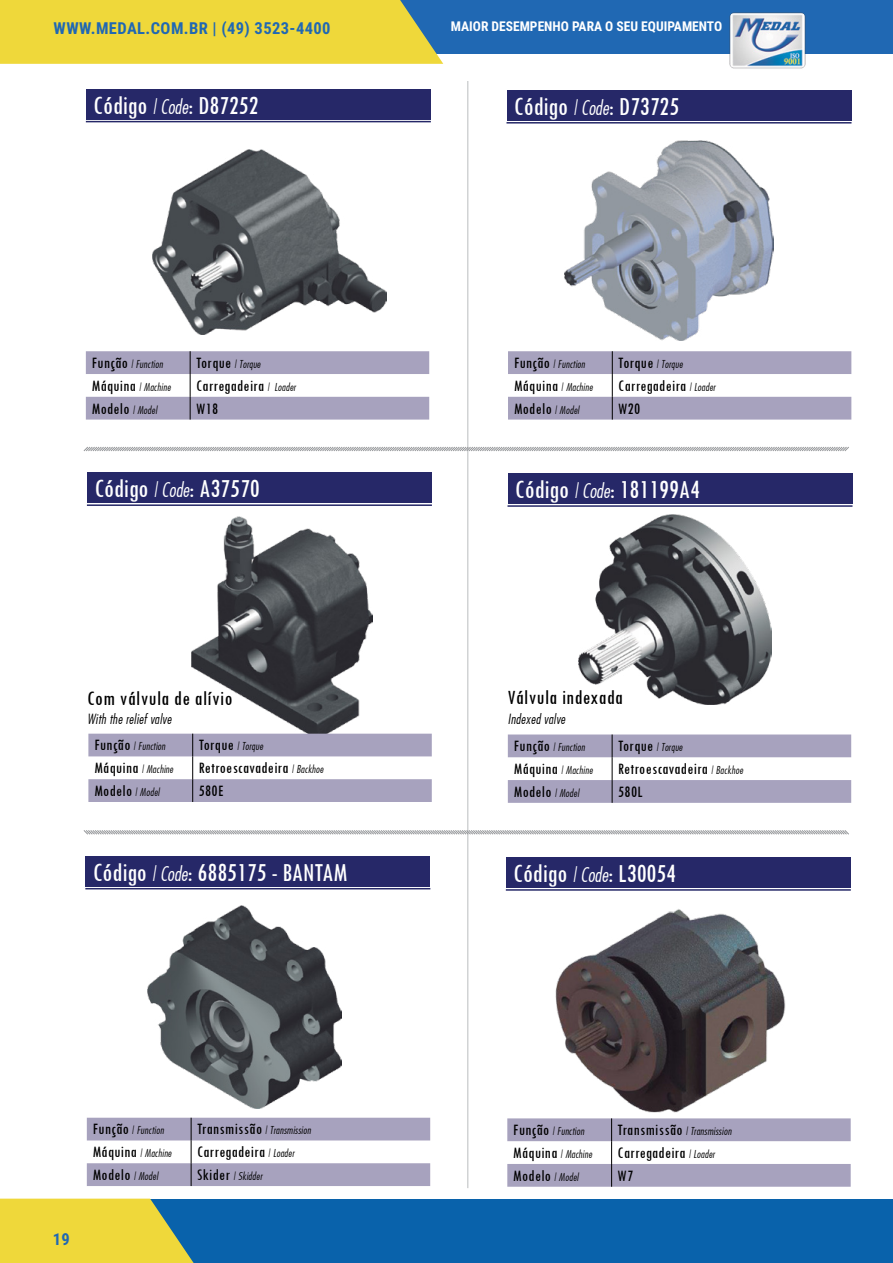
<style>
.page{position:relative;width:893px;height:1263px;background:#fff}
.page>*{position:absolute;margin:0;border:0;box-sizing:border-box;transform-origin:0 0}
.t1{font:condensed 27px "Tw Cen";color:#fff}
.t2{font:condensed 21px "Tw Cen";letter-spacing:.025em;color:#000}
.t3{font:condensed 16.5px "Tw Cen";letter-spacing:.025em;color:#000}
.t4{font:700 16.5px "Roboto Condensed";letter-spacing:.025em;color:#2068b3}
.t5{font:700 13.5px "Roboto Condensed";color:#fff}
.t6{font:13.5px "Futura Lt Cn BT Italic";letter-spacing:.025em;color:#000}
.t7{font:10.5px "Futura Lt Cn BT Italic";letter-spacing:.025em;color:#000}
.s1{font-family:"Futura Lt Cn BT Italic";font-stretch:normal;font-size:19.5px}
.s2{font-family:"Tw Cen";font-stretch:condensed;font-size:16.5px}
.s3{font-family:"Futura Lt Cn BT Italic";font-stretch:normal;font-size:10.5px}
</style>
<div class="page">
<div style="left:0;top:1199px;width:893px;height:64px;background:#0962ab"></div>
<div style="left:162px;top:0;width:731px;height:54px;background:#2068b3"></div>
<div style="left:0;top:0;width:443px;height:64px;background:#efd83a"></div>
<svg style="left:0;top:1198px;width:194px;height:65px;background:#d5cb48"></svg>
<img style="left:729px;top:12px;width:77px;height:57px">
<hr style="left:467px;top:81px;width:1px;height:1107px;background:#d1d3d4">
<svg style="left:83px;top:446px;width:766px;height:6px"></svg>
<svg style="left:83px;top:829px;width:766px;height:6px"></svg>
<div style="left:86px;top:89px;width:345px;height:30px;background:#262868"></div>
<img style="left:152px;top:150px;width:234px;height:184px">
<hr style="left:86px;top:121px;width:345px;height:1px;background:#262868">
<svg style="left:86px;top:351px;width:343px;height:69px"></svg>
<div style="left:507px;top:90px;width:344px;height:31px;background:#262868"></div>
<img style="left:565px;top:140px;width:208px;height:201px">
<hr style="left:506px;top:122px;width:345px;height:2px;background:#262868">
<svg style="left:508px;top:351px;width:343px;height:69px"></svg>
<div style="left:506px;top:857px;width:345px;height:31px;background:#262868"></div>
<hr style="left:506px;top:889px;width:345px;height:2px;background:#262868">
<svg style="left:507px;top:1118px;width:344px;height:69px"></svg>
<img style="left:539px;top:890px;width:258px;height:234px">
<div style="left:508px;top:473px;width:344px;height:31px;background:#262868"></div>
<img style="left:579px;top:515px;width:193px;height:190px">
<hr style="left:507px;top:505px;width:345px;height:2px;background:#262868">
<svg style="left:508px;top:734px;width:343px;height:69px"></svg>
<div style="left:87px;top:473px;width:345px;height:30px;background:#262868"></div>
<hr style="left:87px;top:504px;width:345px;height:2px;background:#262868">
<img style="left:192px;top:516px;width:180px;height:218px">
<svg style="left:88px;top:734px;width:344px;height:68px"></svg>
<div style="left:86px;top:856px;width:344px;height:30px;background:#262868"></div>
<img style="left:148px;top:905px;width:194px;height:204px">
<hr style="left:85px;top:888px;width:345px;height:1px;background:#262868">
<svg style="left:87px;top:1118px;width:343px;height:68px"></svg>
<h3 class="t4" style="left:54px;top:16px;width:279px">WWW.MEDAL.COM.BR | (49) 3523-4400</h3>
<p class="t5" style="left:451px;top:17px;width:273px">MAIOR DESEMPENHO PARA O SEU EQUIPAMENTO</p>
<h1 class="t1" style="left:93px;top:89px;width:167px">Código <span class="s1">| Code</span>: D87252</h1>
<h1 class="t1" style="left:514px;top:90px;width:167px">Código <span class="s1">| Code</span>: D73725</h1>
<p class="t7" style="left:92px;top:358px;width:72px"><span class="s2">Função</span> | Function</p>
<p class="t7" style="left:196px;top:358px;width:66px"><span class="s2">Torque</span> | Torque</p>
<p class="t7" style="left:92px;top:380px;width:80px"><span class="s2">Máquina</span> | Machine</p>
<h3 class="t3" style="left:196px;top:376px;width:101px">Carregadeira <span class="s3">| Loader</span></h3>
<h3 class="t3" style="left:92px;top:398px;width:67px">Modelo <span class="s3">| Model</span></h3>
<h3 class="t3" style="left:196px;top:398px;width:23px">W18</h3>
<p class="t7" style="left:514px;top:358px;width:72px"><span class="s2">Função</span> | Function</p>
<p class="t7" style="left:618px;top:358px;width:66px"><span class="s2">Torque</span> | Torque</p>
<p class="t7" style="left:514px;top:380px;width:80px"><span class="s2">Máquina</span> | Machine</p>
<h3 class="t3" style="left:618px;top:376px;width:99px">Carregadeira <span class="s3">| Loader</span></h3>
<h3 class="t3" style="left:514px;top:398px;width:67px">Modelo <span class="s3">| Model</span></h3>
<h3 class="t3" style="left:618px;top:398px;width:23px">W20</h3>
<h1 class="t1" style="left:94px;top:472px;width:167px">Código <span class="s1">| Code</span>: A37570</h1>
<h1 class="t1" style="left:515px;top:473px;width:187px">Código <span class="s1">| Code</span>: 181199A4</h1>
<h2 class="t2" style="left:87px;top:685px;width:147px">Com válvula de alívio</h2>
<p class="t6" style="left:87px;top:711px;width:86px">With the relief valve</p>
<h2 class="t2" style="left:508px;top:685px;width:117px">Válvula indexada</h2>
<p class="t6" style="left:508px;top:710px;width:59px">Indexed valve</p>
<p class="t7" style="left:94px;top:740px;width:72px"><span class="s2">Função</span> | Function</p>
<p class="t7" style="left:199px;top:740px;width:66px"><span class="s2">Torque</span> | Torque</p>
<p class="t7" style="left:94px;top:763px;width:80px"><span class="s2">Máquina</span> | Machine</p>
<h3 class="t3" style="left:199px;top:758px;width:126px">Retroescavadeira <span class="s3">| Backhoe</span></h3>
<h3 class="t3" style="left:94px;top:781px;width:67px">Modelo <span class="s3">| Model</span></h3>
<h3 class="t3" style="left:199px;top:781px;width:26px">580E</h3>
<p class="t7" style="left:514px;top:741px;width:72px"><span class="s2">Função</span> | Function</p>
<p class="t7" style="left:618px;top:741px;width:66px"><span class="s2">Torque</span> | Torque</p>
<p class="t7" style="left:514px;top:764px;width:80px"><span class="s2">Máquina</span> | Machine</p>
<h3 class="t3" style="left:618px;top:759px;width:126px">Retroescavadeira <span class="s3">| Backhoe</span></h3>
<h3 class="t3" style="left:514px;top:782px;width:67px">Modelo <span class="s3">| Model</span></h3>
<h3 class="t3" style="left:618px;top:782px;width:26px">580L</h3>
<h1 class="t1" style="left:93px;top:856px;width:256px">Código <span class="s1">| Code</span>: 6885175 - BANTAM</h1>
<h1 class="t1" style="left:513px;top:857px;width:164px">Código <span class="s1">| Code</span>: L30054</h1>
<p class="t7" style="left:93px;top:1124px;width:72px"><span class="s2">Função</span> | Function</p>
<p class="t7" style="left:197px;top:1124px;width:115px"><span class="s2">Transmissão</span> | Transmission</p>
<p class="t7" style="left:93px;top:1147px;width:80px"><span class="s2">Máquina</span> | Machine</p>
<h3 class="t3" style="left:197px;top:1142px;width:99px">Carregadeira <span class="s3">| Loader</span></h3>
<h3 class="t3" style="left:93px;top:1165px;width:67px">Modelo <span class="s3">| Model</span></h3>
<p class="t7" style="left:197px;top:1169px;width:67px"><span class="s2">Skider</span> | Skidder</p>
<p class="t7" style="left:513px;top:1125px;width:72px"><span class="s2">Função</span> | Function</p>
<p class="t7" style="left:618px;top:1125px;width:115px"><span class="s2">Transmissão</span> | Transmission</p>
<p class="t7" style="left:513px;top:1147px;width:80px"><span class="s2">Máquina</span> | Machine</p>
<h3 class="t3" style="left:618px;top:1143px;width:99px">Carregadeira <span class="s3">| Loader</span></h3>
<h3 class="t3" style="left:513px;top:1165px;width:67px">Modelo <span class="s3">| Model</span></h3>
<h3 class="t3" style="left:618px;top:1165px;width:17px">W7</h3>
<h3 class="t4" style="left:53px;top:1228px;width:19px">19</h3>
</div>
